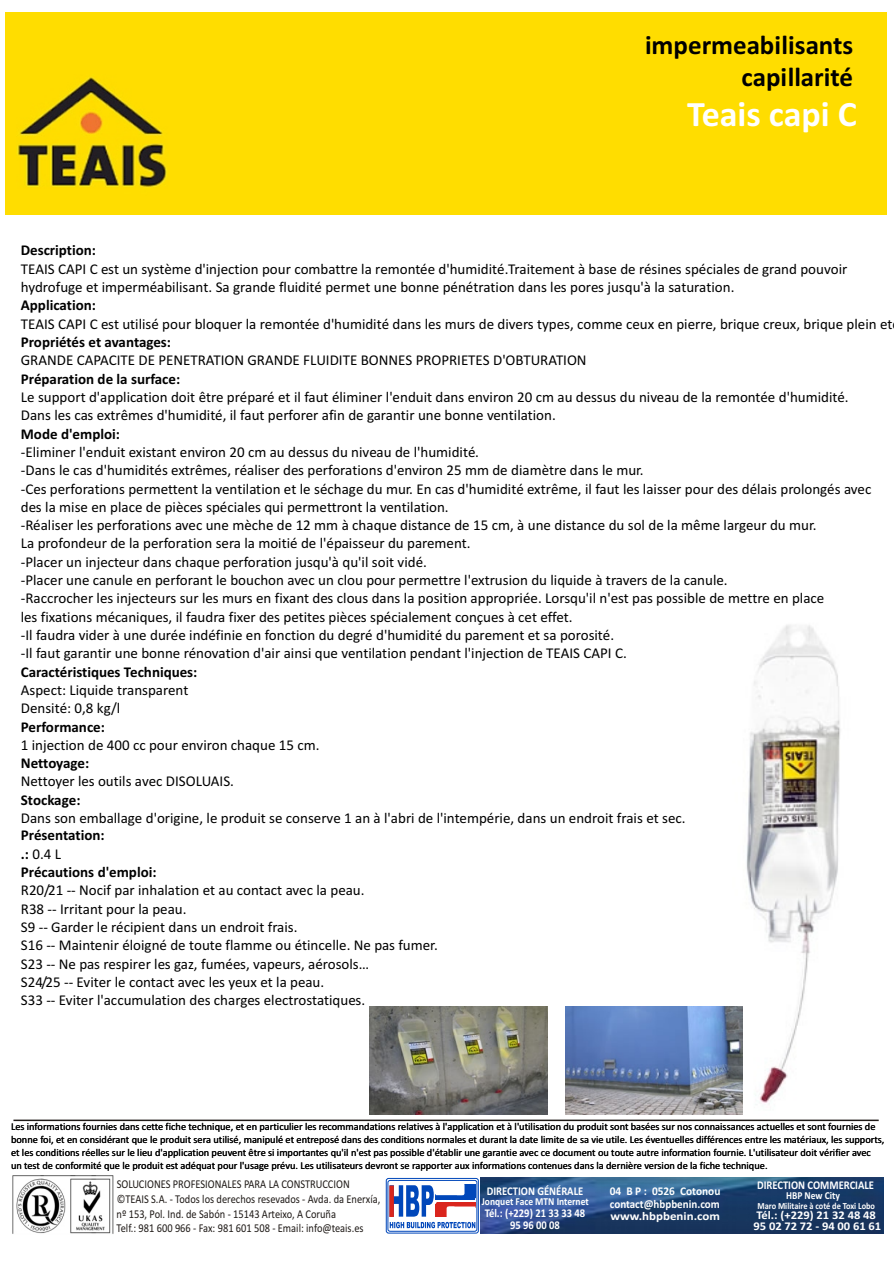
<style>
.page{position:relative;width:894px;height:1263px;background:#fff}
.page>*{position:absolute;margin:0;border:0;box-sizing:border-box;transform-origin:0 0}
.t1{font:900 43.8px "Arial";color:#d9261c;scale:.47 1}
.t2{font:700 36px "Calibri";color:#fff}
.t3{font:700 27px/33px "Calibri";color:#000;text-align:right}
.t4{font:15px/18.3px "Calibri";color:#000}
.t5{font:700 15px/18.3px "Calibri";color:#000}
.t6{font:12px/14.7px "Calibri";color:#1f1a17;scale:.87 1}
.t7{font:700 11.85px "Calibri";color:#fff;scale:.89 1}
.t8{font:700 11.85px/12.5px "Calibri";color:#fff;scale:.96 1}
.t9{font:700 11.85px "Calibri";color:#fff;scale:1.06 1}
.t10{font:700 11.85px "Calibri";color:#fff;scale:1.09 1}
.t11{font:700 10.65px "Calibri";color:#fff;scale:.89 1}
.t12{font:10.5px/12.8px "Calibri";color:#000}
.t13{font:700 9.3px "Calibri";color:#fff;scale:.89 1}
.s1{font-weight:400}
</style>
<div class="page">
<img style="left:746px;top:625px;width:95px;height:478px">
<div style="left:6px;top:13px;width:881px;height:201px;background:#fd0"></div>
<img style="left:17px;top:74px;width:152px;height:130px">
<img style="left:369px;top:1006px;width:178px;height:109px">
<img style="left:565px;top:1006px;width:178px;height:109px">
<svg style="left:386px;top:1178px;width:93px;height:55px"></svg>
<div style="left:388px;top:1180px;width:89px;height:52px;background:#fff;border:1px solid #0047ba;border-radius:2px"></div>
<svg style="left:388px;top:1221px;width:88px;height:7px"></svg>
<svg style="left:436px;top:1195px;width:28px;height:4px"></svg>
<svg style="left:464px;top:1185px;width:12px;height:14px"></svg>
<div style="left:437px;top:1202px;width:39px;height:5px;background:#da251d"></div>
<svg style="left:436px;top:1202px;width:11px;height:15px"></svg>
<hr style="left:449px;top:1207px;width:27px;height:2px;background:#fff">
<svg style="left:388px;top:1185px;width:46px;height:33px"></svg>
<img style="left:13px;top:1175px;width:100px;height:59px">
<img style="left:480px;top:1178px;width:403px;height:55px">
<svg style="left:13px;top:1119px;width:866px;height:3px;background:#8e8c8a"></svg>
<h3 class="t3" style="left:645px;top:30px;width:210px">impermeabilisants capillarité</h3>
<h2 class="t2" style="left:687px;top:99px;width:171px">Teais capi C</h2>
<p class="t5" style="left:21px;top:243px;width:77px">Description:</p>
<p class="t4" style="left:21px;top:261px;width:828px">TEAIS CAPI C est un système d'injection pour combattre la remontée d'humidité.Traitement à base de résines spéciales de grand pouvoir hydrofuge et imperméabilisant. Sa grande fluidité permet une bonne pénétration dans les pores jusqu'à la saturation.</p>
<p class="t5" style="left:21px;top:298px;width:77px">Application:</p>
<p class="t4" style="left:21px;top:316px;width:873px">TEAIS CAPI C est utilisé pour bloquer la remontée d'humidité dans les murs de divers types, comme ceux en pierre, brique creux, brique plein et</p>
<p class="t5" style="left:21px;top:334px;width:151px">Propriétés et avantages:</p>
<p class="t4" style="left:21px;top:352px;width:567px">GRANDE CAPACITE DE PENETRATION GRANDE FLUIDITE BONNES PROPRIETES D'OBTURATION</p>
<p class="t5" style="left:21px;top:371px;width:161px">Préparation de la surface:</p>
<p class="t4" style="left:21px;top:389px;width:829px">Le support d'application doit être préparé et il faut éliminer l'enduit dans environ 20 cm au dessus du niveau de la remontée d'humidité.<br>Dans les cas extrêmes d'humidité, il faut perforer afin de garantir une bonne ventilation.</p>
<p class="t5" style="left:21px;top:426px;width:101px">Mode d'emploi:</p>
<p class="t4" style="left:21px;top:444px;width:852px">-Eliminer l'enduit existant environ 20 cm au dessus du niveau de l'humidité.<br>-Dans le cas d'humidités extrêmes, réaliser des perforations d'environ 25 mm de diamètre dans le mur.<br>-Ces perforations permettent la ventilation et le séchage du mur. En cas d'humidité extrême, il faut les laisser pour des délais prolongés avec des la mise en place de pièces spéciales qui permettront la ventilation.<br>-Réaliser les perforations avec une mèche de 12 mm à chaque distance de 15 cm, à une distance du sol de la même largeur du mur.<br>La profondeur de la perforation sera la moitié de l'épaisseur du parement.<br>-Placer un injecteur dans chaque perforation jusqu'à qu'il soit vidé.<br>-Placer une canule en perforant le bouchon avec un clou pour permettre l'extrusion du liquide à travers de la canule.<br>-Raccrocher les injecteurs sur les murs en fixant des clous dans la position appropriée. Lorsqu'il n'est pas possible de mettre en place<br>les fixations mécaniques, il faudra fixer des petites pièces spécialement conçues à cet effet.<br>-Il faudra vider à une durée indéfinie en fonction du degré d'humidité du parement et sa porosité.<br>-Il faut garantir une bonne rénovation d'air ainsi que ventilation pendant l'injection de TEAIS CAPI C.</p>
<p class="t5" style="left:21px;top:664px;width:178px">Caractéristiques Techniques:</p>
<p class="t4" style="left:21px;top:682px;width:169px">Aspect: Liquide transparent<br>Densité: 0,8 kg/l</p>
<p class="t5" style="left:21px;top:719px;width:86px">Performance:</p>
<p class="t4" style="left:21px;top:737px;width:300px">1 injection de 400 cc pour environ chaque 15 cm.</p>
<p class="t5" style="left:21px;top:755px;width:70px">Nettoyage:</p>
<p class="t4" style="left:21px;top:774px;width:215px">Nettoyer les outils avec DISOLUAIS.</p>
<p class="t5" style="left:21px;top:792px;width:61px">Stockage:</p>
<p class="t4" style="left:21px;top:810px;width:666px">Dans son emballage d'origine, le produit se conserve 1 an à l'abri de l'intempérie, dans un endroit frais et sec.</p>
<p class="t5" style="left:21px;top:828px;width:137px">Présentation:<br>.: <span class="s1">0.4 L<br></span>Précautions d'emploi:</p>
<p class="t4" style="left:21px;top:882px;width:418px">R20/21 -- Nocif par inhalation et au contact avec la peau.<br>R38 -- Irritant pour la peau.<br>S9 -- Garder le récipient dans un endroit frais.<br>S16 -- Maintenir éloigné de toute flamme ou étincelle. Ne pas fumer.<br>S23 -- Ne pas respirer les gaz, fumées, vapeurs, aérosols…<br>S24/25 -- Eviter le contact avec les yeux et la peau.<br>S33 -- Eviter l'accumulation des charges electrostatiques.</p>
<p class="t12" style="left:11px;top:1121px;width:875px">Les informations fournies dans cette fiche technique, et en particulier les recommandations relatives à l'application et à l'utilisation du produit sont basées sur nos connaissances actuelles et sont fournies de bonne foi, et en considérant que le produit sera utilisé, manipulé et entreposé dans des conditions normales et durant la date limite de sa vie utile. Les éventuelles différences entre les matériaux, les supports, et les conditions réelles sur le lieu d'application peuvent être si importantes qu'il n'est pas possible d'établir une garantie avec ce document ou toute autre information fournie. L'utilisateur doit vérifier avec<br>un test de conformité que le produit est adéquat pour l'usage prévu. Les utilisateurs devront se rapporter aux informations contenues dans la dernière version de la fiche technique.</p>
<p class="t6" style="left:117px;top:1178px;width:305px">SOLUCIONES PROFESIONALES PARA LA CONSTRUCCION ©TEAIS S.A. - Todos los derechos resevados - Avda. da Enerxía, nº 153, Pol. Ind. de Sabón - 15143 Arteixo, A Coruña<br>Telf.: 981 600 966 - Fax: 981 601 508 - Email: info@teais.es</p>
<p class="t8" style="left:610px;top:1186px;width:117px">04 B P : 0526 Cotonou contact@hbpbenin.com</p>
<p class="t7" style="left:487px;top:1186px;width:110px">DIRECTION GÉNÉRALE</p>
<h1 class="t1" style="left:388px;top:1185px;width:19px">I</h1>
<p class="t11" style="left:482px;top:1197px;width:122px">Jonquet Face MTN Internet</p>
<p class="t7" style="left:485px;top:1208px;width:115px">Tél.: (+229) 21 33 33 48</p>
<p class="t10" style="left:611px;top:1211px;width:102px">www.hbpbenin.com</p>
<p class="t7" style="left:510px;top:1220px;width:58px">95 96 00 08</p>
<p class="t7" style="left:757px;top:1181px;width:133px">DIRECTION COMMERCIALE</p>
<p class="t11" style="left:786px;top:1191px;width:62px">HBP New City</p>
<p class="t13" style="left:757px;top:1202px;width:134px">Maro Militaire à coté de Toxi Lobo</p>
<p class="t9" style="left:756px;top:1210px;width:114px">Tél.: (+229) 21 32 48 48</p>
<p class="t9" style="left:754px;top:1221px;width:122px">95 02 72 72 - 94 00 61 61</p>
</div>
